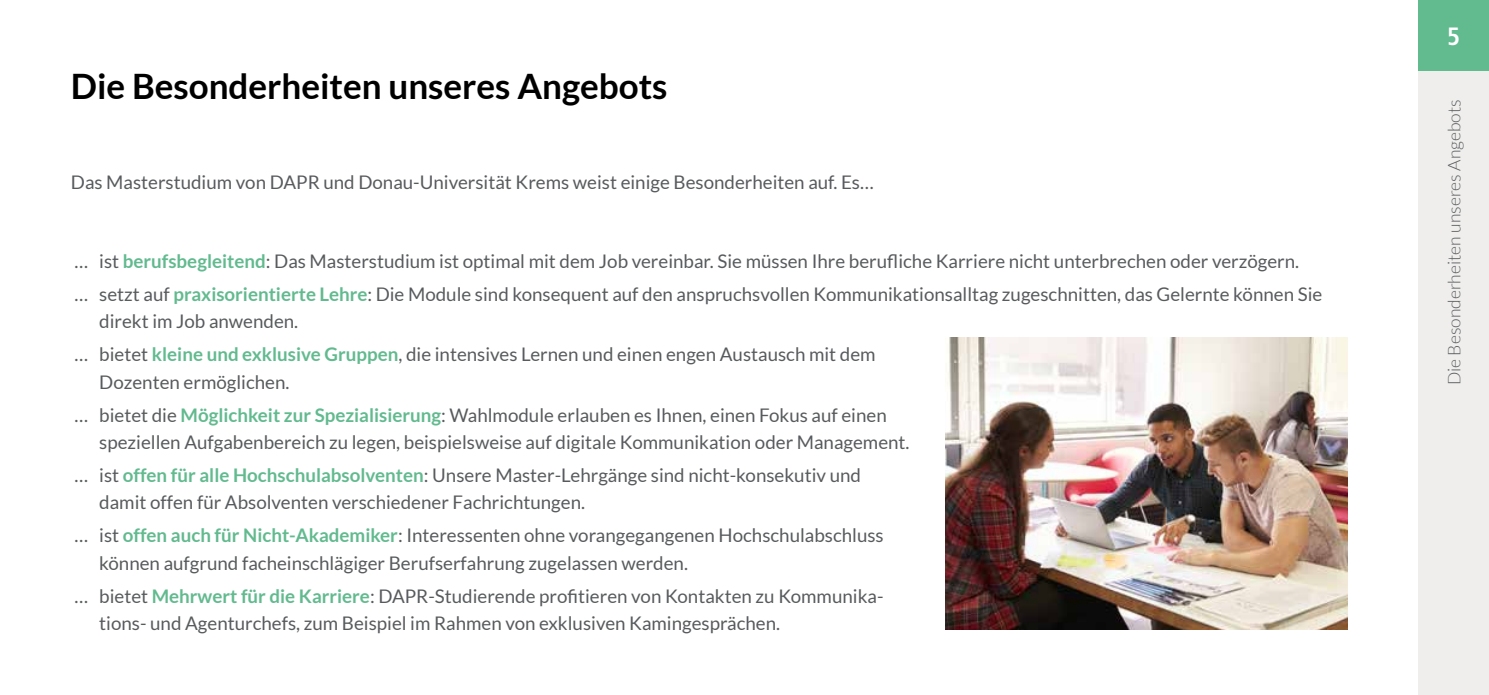
<style>
.page{position:relative;width:1489px;height:695px;background:#fff}
.page>*{position:absolute;margin:0;border:0;box-sizing:border-box;transform-origin:0 0}
.t1{font:700 35px "Lato";color:#000}
.t2{font:700 condensed 25px "Frutiger LT Std";color:#fff}
.t3{font:18.75px/32.8px "Lato";color:#585b5d}
.t4{font:300 17.5px "Lato";color:#585b5d}
.s1{font-weight:700;color:#62ba8f}
</style>
<div class="page">
<div style="left:1417px;top:0;width:71px;height:71px;background:#62ba8f"></div>
<div style="left:1417px;top:71px;width:71px;height:623px;background:#efeeed"></div>
<img style="left:945px;top:337px;width:401px;height:292px">
<h1 class="t1" style="left:71px;top:66px;width:598px">Die Besonderheiten unseres Angebots</h1>
<p class="t3" style="left:71px;top:166px;width:804px">Das Masterstudium von DAPR und Donau-Universität Krems weist einige Besonderheiten auf. Es…</p>
<p class="t3" style="left:74px;top:244px;width:1249px">… ist <span class="s1">berufsbegleitend</span>: Das Masterstudium ist optimal mit dem Job vereinbar. Sie müssen Ihre berufliche Karriere nicht unterbrechen oder verzögern.<br>… setzt auf <span class="s1">praxisorientierte Lehre</span>: Die Module sind konsequent auf den anspruchsvollen Kommunikationsalltag zugeschnitten, das Gelernte können Sie</p>
<p class="t3" style="left:74px;top:305px;width:802px;text-indent:25px">direkt im Job anwenden.<br>… bietet <span class="s1">kleine und exklusive Gruppen</span>, die intensives Lernen und einen engen Austausch mit dem</p>
<p class="t3" style="left:74px;top:365px;width:813px;text-indent:25px">Dozenten ermöglichen.<br>… bietet die <span class="s1">Möglichkeit zur Spezialisierung</span>: Wahlmodule erlauben es Ihnen, einen Fokus auf einen</p>
<p class="t3" style="left:74px;top:425px;width:836px;text-indent:25px">speziellen Aufgabenbereich zu legen, beispielsweise auf digitale Kommunikation oder Management. … ist <span class="s1">offen für alle Hochschulabsolventen</span>: Unsere Master-Lehrgänge sind nicht-konsekutiv und</p>
<p class="t3" style="left:74px;top:486px;width:810px;text-indent:25px">damit offen für Absolventen verschiedener Fachrichtungen.<br>… ist <span class="s1">offen auch für Nicht-Akademiker</span>: Interessenten ohne vorangegangenen Hochschulabschluss</p>
<p class="t3" style="left:74px;top:546px;width:810px;text-indent:25px">können aufgrund facheinschlägiger Berufserfahrung zugelassen werden.<br>… bietet <span class="s1">Mehrwert für die Karriere</span>: DAPR-Studierende profitieren von Kontakten zu Kommunika-</p>
<p class="t3" style="left:99px;top:606px;width:682px">tions- und Agenturchefs, zum Beispiel im Rahmen von exklusiven Kamingesprächen.</p>
<h2 class="t2" style="left:1446px;top:22px;width:15px">5</h2>
<p class="t4" style="left:1444px;top:385px;width:287px;rotate:-90deg">Die Besonderheiten unseres Angebots</p>
</div>
